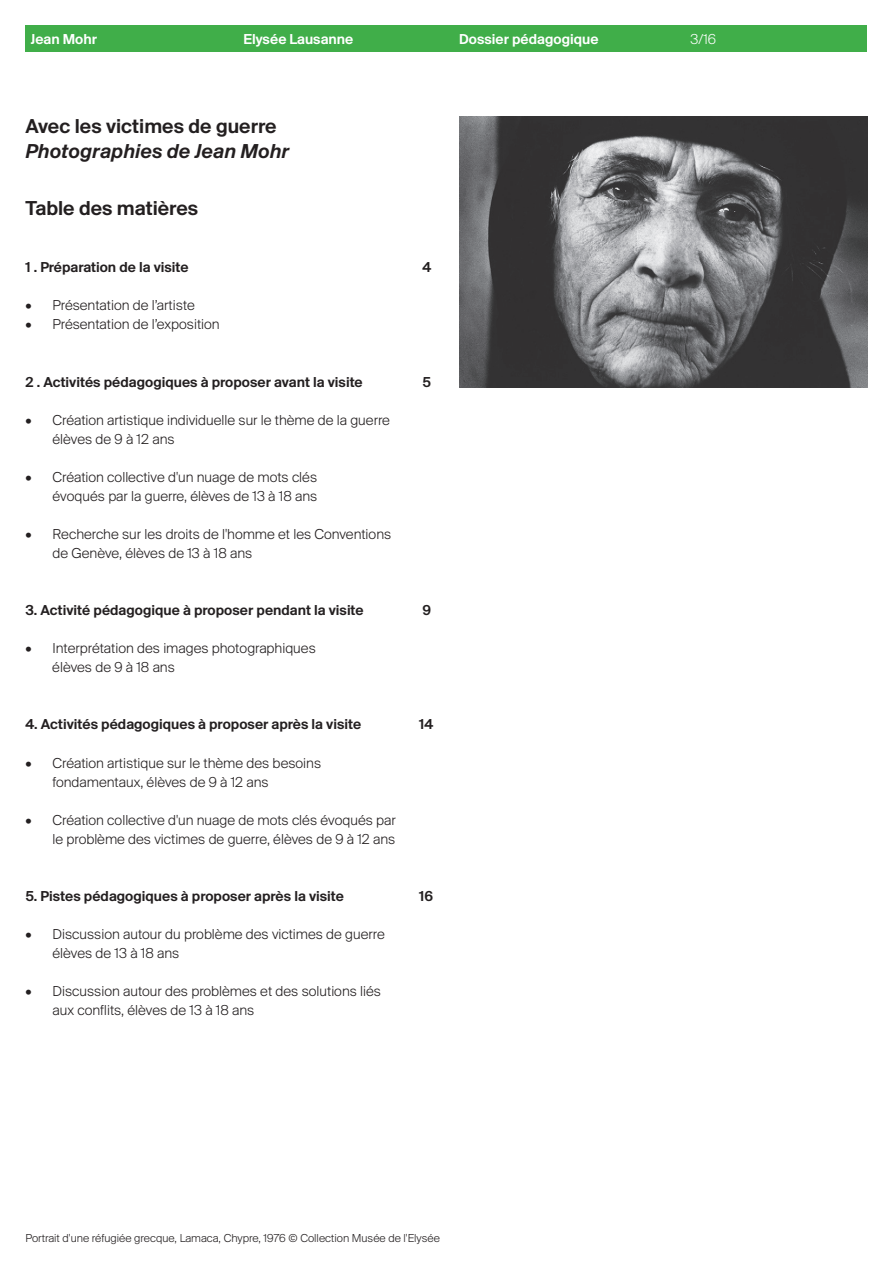
<style>
.page{position:relative;width:893px;height:1263px;background:#fff}
.page>*{position:absolute;margin:0;border:0;box-sizing:border-box;transform-origin:0 0}
.t1{font:21px "Suisse BP Intl Antique";color:#231f20}
.t2{font:italic 21px "Suisse BP Intl Antique";color:#231f20}
.t3{font:300 15px/19px "Suisse BP Intl";color:#231f20}
.t4{font:15px "Suisse BP Intl Antique";color:#231f20}
.t5{font:15px "Suisse BP Intl Antique";color:#fff}
.t6{font:300 15px "Suisse BP Intl";color:#fff}
.t7{font:300 12px "Suisse BP Intl";color:#231f20}
</style>
<div class="page">
<div style="left:26px;top:26px;width:841px;height:26px;background:#40ae49"></div>
<img style="left:459px;top:117px;width:408px;height:270px">
<p class="t5" style="left:31px;top:30px;width:68px">Jean Mohr</p>
<p class="t5" style="left:243px;top:30px;width:111px">Elysée Lausanne</p>
<p class="t5" style="left:459px;top:30px;width:141px">Dossier pédagogique</p>
<p class="t6" style="left:690px;top:30px;width:27px">3/16</p>
<p class="t5" style="left:31px;top:33px;width:115px">Derrière le rideau</p>
<h1 class="t1" style="left:26px;top:113px;width:253px">Avec les victimes de guerre</h1>
<h1 class="t2" style="left:26px;top:138px;width:265px">Photographies de Jean Mohr</h1>
<h1 class="t1" style="left:26px;top:196px;width:174px">Table des matières</h1>
<p class="t4" style="left:26px;top:258px;width:165px">1 . Préparation de la visite</p>
<p class="t4" style="left:422px;top:258px;width:10px">4</p>
<p class="t3" style="left:26px;top:296px;width:171px">• Présentation de l’artiste</p>
<p class="t3" style="left:26px;top:315px;width:196px">• Présentation de l’exposition</p>
<p class="t4" style="left:26px;top:373px;width:339px">2 . Activités pédagogiques à proposer avant la visite</p>
<p class="t4" style="left:422px;top:373px;width:10px">5</p>
<p class="t3" style="left:53px;top:410px;width:339px;text-indent:-27px">• Création artistique individuelle sur le thème de la guerre élèves de 9 à 12 ans</p>
<p class="t3" style="left:26px;top:467px;width:293px;text-align:right">• Création collective d'un nuage de mots clés évoqués par la guerre, élèves de 13 à 18 ans</p>
<p class="t3" style="left:53px;top:524px;width:340px;text-indent:-27px">• Recherche sur les droits de l'homme et les Conventions de Genève, élèves de 13 à 18 ans</p>
<p class="t4" style="left:26px;top:601px;width:340px">3. Activité pédagogique à proposer pendant la visite</p>
<p class="t4" style="left:422px;top:601px;width:10px">9</p>
<p class="t3" style="left:52px;top:638px;width:265px;text-indent:-27px">• Interprétation des images photographiques élèves de 9 à 18 ans</p>
<p class="t4" style="left:26px;top:716px;width:337px">4. Activités pédagogiques à proposer après la visite</p>
<p class="t4" style="left:419px;top:716px;width:15px">14</p>
<p class="t3" style="left:53px;top:753px;width:270px;text-indent:-27px">• Création artistique sur le thème des besoins fondamentaux, élèves de 9 à 12 ans</p>
<p class="t3" style="left:26px;top:810px;width:372px;text-align:right">• Création collective d'un nuage de mots clés évoqués par le problème des victimes de guerre, élèves de 9 à 12 ans</p>
<p class="t4" style="left:26px;top:887px;width:320px">5. Pistes pédagogiques à proposer après la visite</p>
<p class="t4" style="left:419px;top:887px;width:15px">16</p>
<p class="t3" style="left:53px;top:924px;width:334px;text-indent:-27px">• Discussion autour du problème des victimes de guerre élèves de 13 à 18 ans</p>
<p class="t3" style="left:53px;top:981px;width:330px;text-indent:-27px">• Discussion autour des problèmes et des solutions liés aux conflits, élèves de 13 à 18 ans</p>
<p class="t7" style="left:26px;top:1231px;width:416px">Portrait d'une réfugiée grecque, Lamaca, Chypre, 1976 © Collection Musée de l'Elysée</p>
</div>
